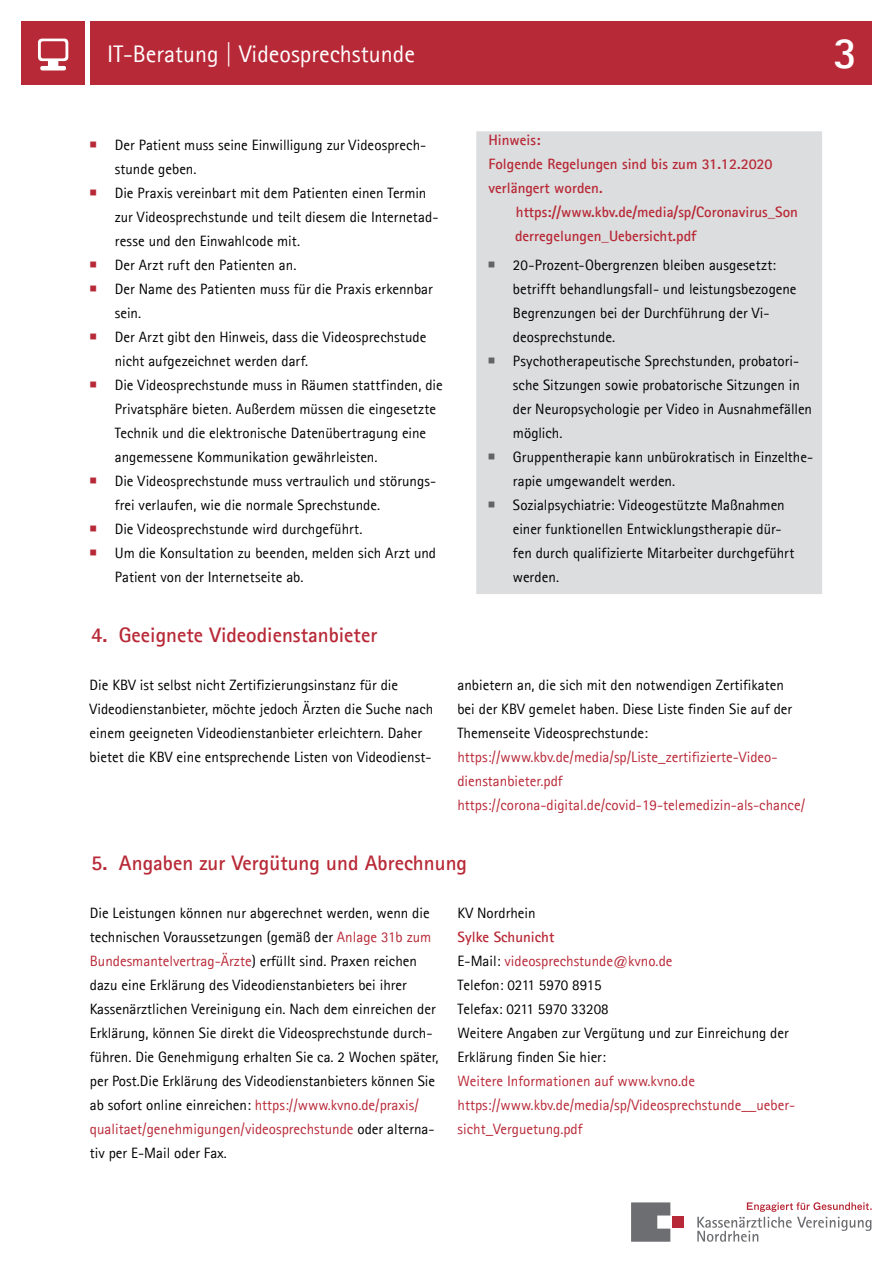
<style>
.page{position:relative;width:893px;height:1263px;background:#fff}
.page>*{position:absolute;margin:0;border:0;box-sizing:border-box;transform-origin:0 0}
.t1{font:700 45px "Agfa Rotis Sans Serif";color:#fff}
.t2{font:24px "Agfa Rotis Sans Serif";color:#fff}
.t3{font:700 21px "Agfa Rotis Sans Serif";color:#b82937}
.t4{font:15px/24px "Agfa Rotis Sans Serif";color:#000}
.t5{font:15px/24px "Agfa Rotis Sans Serif";color:#b82937}
.t6{font:700 15px/24px "Agfa Rotis Sans Serif";color:#b82937}
.s1{color:#b82937}
.s2{color:#636466}
.s3{font-weight:700;color:#b82937}
</style>
<div class="page">
<div style="left:476px;top:131px;width:346px;height:463px;background:#dcddde"></div>
<svg style="left:631px;top:1202px;width:39px;height:40px;background:#7f8082"></svg>
<div style="left:672px;top:1216px;width:11px;height:12px;background:#b82937"></div>
<svg style="left:697px;top:1202px;width:175px;height:40px"></svg>
<div style="left:90px;top:21px;width:782px;height:64px;background:#b82937"></div>
<div style="left:21px;top:21px;width:64px;height:64px;background:#b82937"></div>
<svg style="left:38px;top:39px;width:30px;height:31px"></svg>
<h2 class="t2" style="left:107px;top:40px;width:309px">IT-Beratung | Videosprechstunde</h2>
<h1 class="t1" style="left:833px;top:25px;width:26px">3</h1>
<p class="t4" style="left:115px;top:133px;width:313px;text-indent:-26px"><span class="s1">○</span> Der Patient muss seine Einwilligung zur Videosprech&shy;stunde geben.</p>
<p class="t4" style="left:115px;top:181px;width:325px;text-indent:-26px"><span class="s1">○</span> Die Praxis vereinbart mit dem Patienten einen Termin zur Videosprechstunde und teilt diesem die Internetad&shy;resse und den Einwahlcode mit.</p>
<p class="t4" style="left:89px;top:253px;width:209px"><span class="s1">○</span> Der Arzt ruft den Patienten an.</p>
<p class="t4" style="left:115px;top:277px;width:320px;text-indent:-26px"><span class="s1">○</span> Der Name des Patienten muss für die Praxis erkennbar sein.</p>
<p class="t4" style="left:115px;top:325px;width:313px;text-indent:-26px"><span class="s1">○</span> Der Arzt gibt den Hinweis, dass die Videosprechstude nicht aufgezeichnet werden darf.</p>
<p class="t4" style="left:115px;top:373px;width:329px;text-indent:-26px"><span class="s1">○</span> Die Videosprechstunde muss in Räumen stattfinden, die Privatsphäre bieten. Außerdem müssen die eingesetzte Technik und die elektronische Datenübertragung eine angemessene Kommunikation gewährleisten.</p>
<p class="t4" style="left:115px;top:469px;width:323px;text-indent:-26px"><span class="s1">○</span> Die Videosprechstunde muss vertraulich und störungs&shy;frei verlaufen, wie die normale Sprechstunde.</p>
<p class="t4" style="left:89px;top:517px;width:275px"><span class="s1">○</span> Die Videosprechstunde wird durchgeführt.</p>
<p class="t4" style="left:115px;top:541px;width:323px;text-indent:-26px"><span class="s1">○</span> Um die Konsultation zu beenden, melden sich Arzt und<br>Patient von der Internetseite ab.</p>
<p class="t6" style="left:488px;top:128px;width:286px">Hinweis:<br>Folgende Regelungen sind bis zum 31.12.2020 verlängert worden.</p>
<p class="t6" style="left:515px;top:200px;width:284px">https://www.kbv.de/media/sp/Coronavirus_Son derregelungen_Uebersicht.pdf</p>
<p class="t4" style="left:513px;top:253px;width:285px;text-indent:-26px"><span class="s2">○</span> 20-Prozent-Obergrenzen bleiben ausgesetzt: betrifft behandlungsfall- und leistungsbezogene Begrenzungen bei der Durchführung der Vi&shy;deosprechstunde.</p>
<p class="t4" style="left:513px;top:349px;width:301px;text-indent:-26px"><span class="s2">○</span> Psychotherapeutische Sprechstunden, probatori&shy;sche Sitzungen sowie probatorische Sitzungen in der Neuropsychologie per Video in Ausnahmefällen möglich.</p>
<p class="t4" style="left:513px;top:445px;width:302px;text-indent:-26px"><span class="s2">○</span> Gruppentherapie kann unbürokratisch in Einzelthe&shy;rapie umgewandelt werden.</p>
<p class="t4" style="left:513px;top:493px;width:283px;text-indent:-26px"><span class="s2">○</span> Sozialpsychiatrie: Videogestützte Maßnahmen einer funktionellen Entwicklungstherapie dür&shy;fen durch qualifizierte Mitarbeiter durchgeführt werden.</p>
<h3 class="t3" style="left:91px;top:622px;width:288px">4. Geeignete Videodienstanbieter</h3>
<p class="t4" style="left:90px;top:673px;width:345px">Die KBV ist selbst nicht Zertifizierungsinstanz für die Videodienstanbieter, möchte jedoch Ärzten die Suche nach einem geeigneten Videodienstanbieter erleichtern. Daher bietet die KBV eine entsprechende Listen von Videodienst-</p>
<p class="t4" style="left:457px;top:673px;width:336px">anbietern an, die sich mit den notwendigen Zertifikaten bei der KBV gemelet haben. Diese Liste finden Sie auf der<br>Themenseite Videosprechstunde:</p>
<p class="t5" style="left:457px;top:745px;width:349px">https://www.kbv.de/media/sp/Liste_zertifizierte-Video&shy;dienstanbieter.pdf https://corona-digital.de/covid-19-telemedizin-als-chance/</p>
<h3 class="t3" style="left:91px;top:850px;width:377px">5. Angaben zur Vergütung und Abrechnung</h3>
<p class="t4" style="left:90px;top:901px;width:350px">Die Leistungen können nur abgerechnet werden, wenn die technischen Voraussetzungen (gemäß der <span class="s1">Anlage 31b zum Bundesmantelvertrag-Ärzte</span>) erfüllt sind. Praxen reichen dazu eine Erklärung des Videodienstanbieters bei ihrer Kassenärztlichen Vereinigung ein. Nach dem einreichen der Erklärung, können Sie direkt die Videosprechstunde durch&shy;führen. Die Genehmigung erhalten Sie ca. 2 Wochen später, per Post.Die Erklärung des Videodienstanbieters können Sie ab sofort online einreichen: <span class="s1">https://www.kvno.de/praxis/ qualitaet/genehmigungen/videosprechstunde</span> oder alterna&shy;tiv per E-Mail oder Fax.</p>
<p class="t4" style="left:458px;top:901px;width:80px">KV Nordrhein</p>
<p class="t4" style="left:458px;top:925px;width:333px"><span class="s3">Sylke Schunicht<br></span>E-Mail: <span class="s1">videosprechstunde@kvno.de<br></span>Telefon: 0211 5970 8915<br>Telefax: 0211 5970 33208<br>Weitere Angaben zur Vergütung und zur Einreichung der<br>Erklärung finden Sie hier:</p>
<p class="t5" style="left:458px;top:1069px;width:339px">Weitere Informationen auf www.kvno.de https://www.kbv.de/media/sp/Videosprechstunde__ueber&shy;sicht_Verguetung.pdf</p>
</div>
